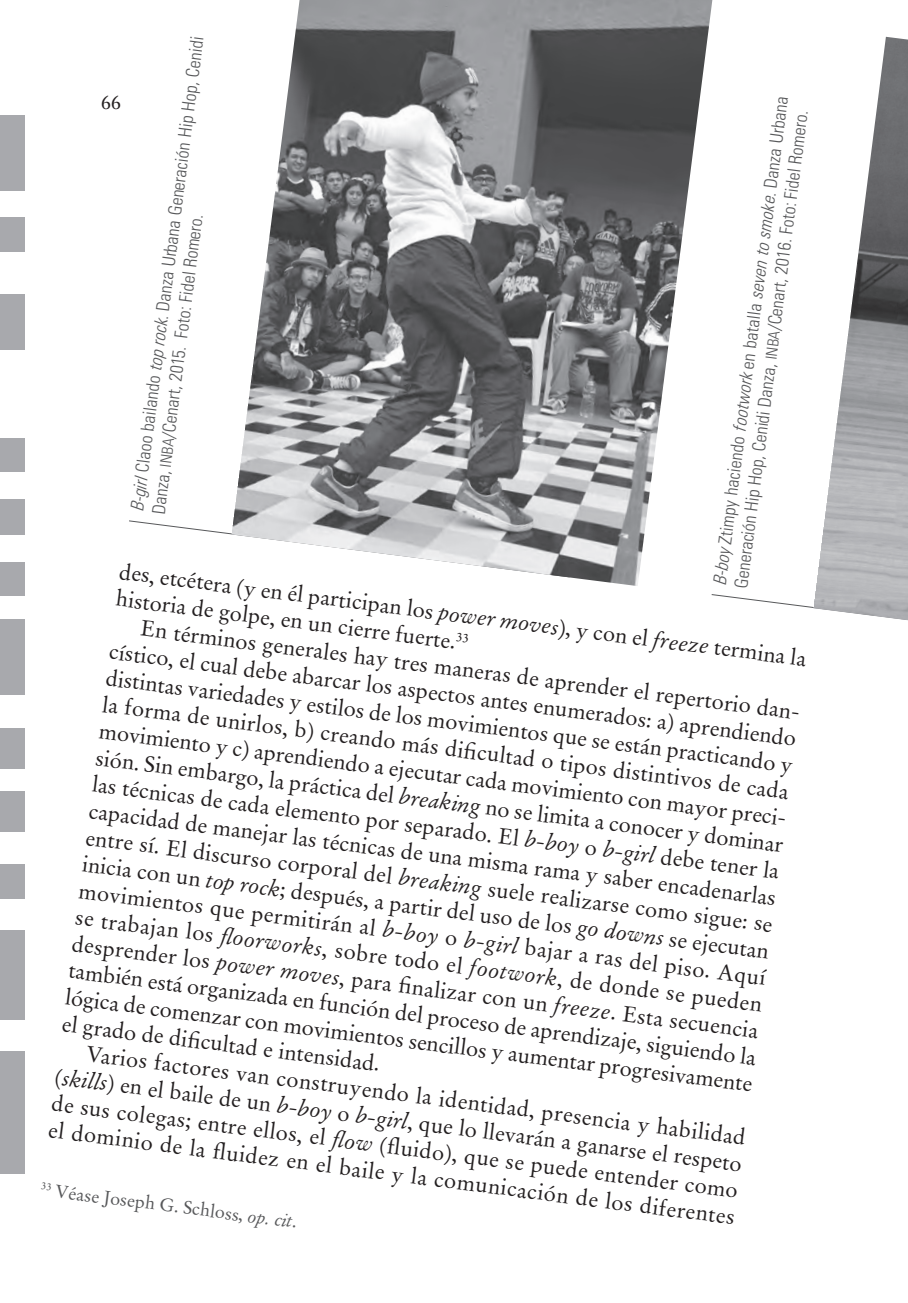
<style>
.page{position:relative;width:908px;height:1303px;background:#fff}
.page>*{position:absolute;margin:0;border:0;box-sizing:border-box;transform-origin:0 0}
.t1{font:22px/26.8px "Stempel Garamond";color:#231f20}
.t2{font:20px "Stempel Garamond";color:#231f20}
.t3{font:300 condensed 18px/21px "Univers LT Std";color:#57585a}
.t4{font:18px "Stempel Garamond";color:#57585a}
.s1{font-style:italic}
.s2{font-family:"Univers LT Std Light Cn SC850";font-weight:400;font-stretch:normal;font-size:15.2px}
</style>
<div class="page">
<svg style="left:129px;top:520px;width:102px;height:15px"></svg>
<svg style="left:711px;top:594px;width:101px;height:14px"></svg>
<img style="left:231px;top:0;width:482px;height:586px">
<img style="left:812px;top:37px;width:95px;height:583px">
<div style="left:0;top:116px;width:24px;height:75px;background:#a8a9ad"></div>
<div style="left:0;top:930px;width:24px;height:90px;background:#a8a9ad"></div>
<div style="left:0;top:728px;width:24px;height:41px;background:#a8a9ad"></div>
<div style="left:0;top:791px;width:24px;height:41px;background:#a8a9ad"></div>
<div style="left:0;top:294px;width:24px;height:56px;background:#a8a9ad"></div>
<div style="left:0;top:217px;width:24px;height:34px;background:#a8a9ad"></div>
<div style="left:0;top:438px;width:24px;height:34px;background:#a8a9ad"></div>
<div style="left:0;top:499px;width:24px;height:18px;background:#a8a9ad"></div>
<div style="left:0;top:562px;width:24px;height:34px;background:#a8a9ad"></div>
<div style="left:0;top:517px;width:24px;height:18px;background:#a8a9ad"></div>
<div style="left:0;top:1051px;width:24px;height:62px;background:#a8a9ad"></div>
<div style="left:0;top:1113px;width:24px;height:61px;background:#a8a9ad"></div>
<div style="left:0;top:619px;width:24px;height:76px;background:#a8a9ad"></div>
<div style="left:0;top:864px;width:24px;height:34px;background:#a8a9ad"></div>
<p class="t3" style="left:128px;top:511px;width:481px;rotate:-83deg"><span class="s1">B-girl</span> Claoo bailando <span class="s1">top rock</span>. Danza Urbana Generación Hip Hop, Cenidi<br>Danza, <span class="s2">inba</span>/Cenart, 2015. Foto: Fidel Romero.</p>
<p class="t2" style="left:101px;top:90px;width:21px">66</p>
<p class="t3" style="left:709px;top:584px;width:495px;line-height:21.6px;rotate:-83deg"><span class="s1">B-boy</span> Ztimpy haciendo <span class="s1">footwork</span> en batalla <span class="s1">seven to smoke</span>. Danza Urbana<br>Generación Hip Hop, Cenidi Danza, <span class="s2">inba</span>/Cenart, 2016. Foto: Fidel Romero.</p>
<p class="t1" style="left:121px;top:559px;width:693px;rotate:7deg">des, etcétera (y en él participan los <span class="s1">power moves</span>), y con el <span class="s1">freeze</span> termina la historia de golpe, en un cierre fuerte.</p>
<p class="t1" style="left:142px;top:616px;width:665px;rotate:7deg">En términos generales hay tres maneras de aprender el repertorio dan-</p>
<p class="t1" style="left:109px;top:639px;width:697px;rotate:7deg">cístico, el cual debe abarcar los aspectos antes enumerados: a) aprendiendo distintas variedades y estilos de los movimientos que se están practicando y la forma de unirlos, b) creando más difi cultad o tipos distintivos de cada movimiento y c) aprendiendo a ejecutar cada movimiento con mayor preci&shy;sión. Sin embargo, la práctica del <span class="s1">breaking</span> no se limita a conocer y dominar las técnicas de cada elemento por separado. El <span class="s1">b-boy</span> o <span class="s1">b-girl</span> debe tener la capacidad de manejar las técnicas de una misma rama y saber encadenarlas entre sí. El discurso corporal del <span class="s1">breaking</span> suele realizarse como sigue: se inicia con un <span class="s1">top rock</span>; después, a partir del uso de los <span class="s1">go downs</span> se ejecutan movimientos que permitirán al <span class="s1">b-boy</span> o <span class="s1">b-girl</span> bajar a ras del piso. Aquí se trabajan los <span class="s1">fl oorworks</span>, sobre todo el <span class="s1">footwork</span>, de donde se pueden desprender los <span class="s1">power moves</span>, para fi nalizar con un <span class="s1">freeze</span>. Esta secuencia también está organizada en función del proceso de aprendizaje, siguiendo la lógica de comenzar con movimientos sencillos y aumentar progresivamente el grado de difi cultad e intensidad.</p>
<p class="t1" style="left:60px;top:1038px;width:694px;text-align:justify;text-indent:29px;rotate:7deg">Varios factores van construyendo la identidad, presencia y habilidad (<span class="s1">skills</span>) en el baile de un <span class="s1">b-boy</span> o <span class="s1">b-girl</span>, que lo llevarán a ganarse el respeto de sus colegas; entre ellos, el <span class="s1">fl ow</span> (fl uido), que se puede entender como el dominio de la fl uidez en el baile y la comunicación de los diferentes</p>
<p class="t4" style="left:42px;top:1179px;width:260px;rotate:7deg"><sup>33</sup> Véase Joseph G. Schloss, <span class="s1">op. cit</span>.</p>
</div>
